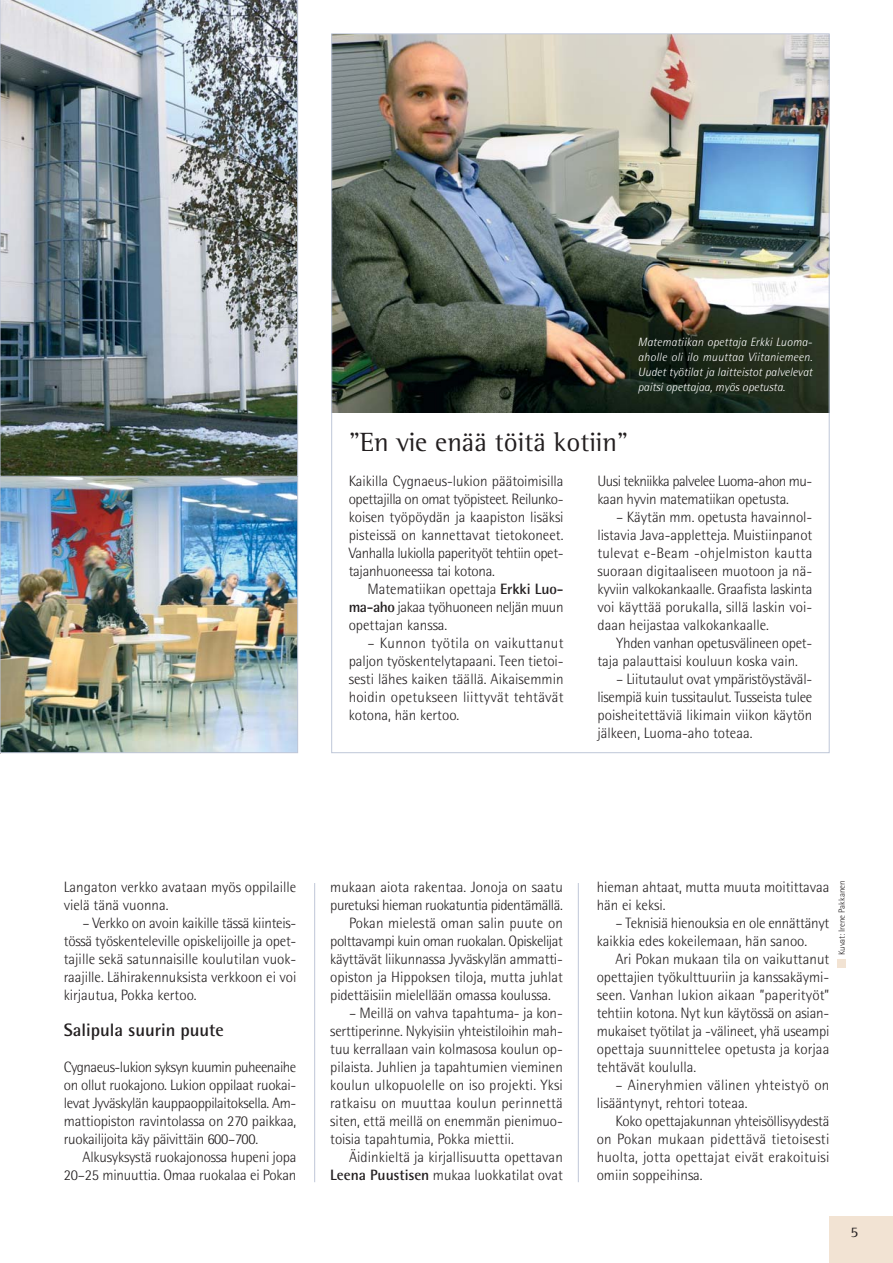
<style>
.page{position:relative;width:893px;height:1263px;background:#fff}
.page>*{position:absolute;margin:0;border:0;box-sizing:border-box;transform-origin:0 0}
.t1{font:27px "Rotis Semi Serif";color:#231f20}
.t2{font:700 18px "Rotis Semi Sans";color:#231f20}
.t3{font:300 15px/18px "Rotis Semi Sans";color:#231f20;text-align:justify}
.t4{font:300 15px/18px "Rotis Semi Sans";letter-spacing:-.035em;color:#231f20}
.t5{font:300 15px "Rotis Semi Sans";letter-spacing:-.025em;color:#231f20}
.t6{font:300 15px "Rotis Semi Sans";letter-spacing:-.03em;color:#231f20}
.t7{font:15px "Rotis Semi Serif";color:#231f20}
.t8{font:italic 300 12px/15px "Rotis Semi Sans";color:#fff;text-align:justify}
.t9{font:300 9px "Rotis Semi Sans";color:#231f20}
.s1{font-weight:700}
</style>
<div class="page">
<img style="left:333px;top:35px;width:495px;height:377px">
<div style="left:829px;top:1216px;width:64px;height:47px;background:#f2e3d3"></div>
<hr style="left:314px;top:883px;width:1px;height:299px;background:#bfc7d8">
<div style="left:838px;top:959px;width:8px;height:9px;background:#f2e3d3"></div>
<hr style="left:578px;top:883px;width:1px;height:299px;background:#bfc7d8">
<img style="left:2px;top:478px;width:294px;height:273px">
<div style="left:0;top:476px;width:298px;height:277px;border:1px solid #bfc7d8"></div>
<img style="left:0;top:0;width:298px;height:477px">
<p class="t8" style="left:638px;top:335px;width:176px">Matematiikan opettaja Erkki Luoma&shy;aholle oli ilo muuttaa Viitaniemeen.<br>Uudet työtilat ja laitteistot palvelevat paitsi opettajaa, myös opetusta.</p>
<h1 class="t1" style="left:349px;top:432px;width:281px">”En vie enää töitä kotiin”</h1>
<p class="t3" style="left:349px;top:474px;width:216px">Kaikilla Cygnaeus-lukion päätoimisilla opettajilla on omat työpisteet. Reilunko&shy;koisen työpöydän ja kaapiston lisäksi pisteissä on kannettavat tietokoneet.<br>Vanhalla lukiolla paperityöt tehtiin opet&shy;tajanhuoneessa tai kotona.</p>
<p class="t3" style="left:349px;top:582px;width:216px;text-indent:19px">Matematiikan opettaja <span class="s1">Erkki Luo&shy;ma-aho</span> jakaa työhuoneen neljän muun opettajan kanssa.</p>
<p class="t3" style="left:349px;top:636px;width:216px;text-indent:19px">– Kunnon työtila on vaikuttanut paljon työskentelytapaani. Teen tietoi&shy;sesti lähes kaiken täällä. Aikaisemmin hoidin opetukseen liittyvät tehtävät kotona, hän kertoo.</p>
<p class="t4" style="left:597px;top:474px;width:216px">Uusi tekniikka palvelee Luoma-ahon mu&shy;kaan hyvin matematiikan opetusta.</p>
<p class="t3" style="left:597px;top:510px;width:216px;text-indent:19px">– Käytän mm. opetusta havainnol&shy;listavia Java-appletteja. Muistiinpanot tulevat e-Beam -ohjelmiston kautta suoraan digitaaliseen muotoon ja nä&shy;kyviin valkokankaalle. Graafista laskinta voi käyttää porukalla, sillä laskin voi&shy;daan heijastaa valkokankaalle.</p>
<p class="t3" style="left:597px;top:636px;width:216px;text-indent:19px">Yhden vanhan opetusvälineen opet&shy;taja palauttaisi kouluun koska vain.</p>
<p class="t3" style="left:597px;top:672px;width:216px;text-indent:19px">– Liitutaulut ovat ympäristöystäväl&shy;lisempiä kuin tussitaulut. Tusseista tulee poisheitettäviä likimain viikon käytön jälkeen, Luoma-aho toteaa.</p>
<p class="t3" style="left:64px;top:880px;width:234px">Langaton verkko avataan myös oppilaille vielä tänä vuonna.</p>
<p class="t3" style="left:64px;top:916px;width:234px;text-indent:19px">– Verkko on avoin kaikille tässä kiinteis&shy;tössä työskenteleville opiskelijoille ja opet&shy;tajille sekä satunnaisille koulutilan vuok&shy;raajille. Lähirakennuksista verkkoon ei voi kirjautua, Pokka kertoo.</p>
<p class="t2" style="left:64px;top:1024px;width:162px">Salipula suurin puute</p>
<p class="t3" style="left:64px;top:1060px;width:234px">Cygnaeus-lukion syksyn kuumin puheenaihe on ollut ruokajono. Lukion oppilaat ruokai&shy;levat Jyväskylän kauppaoppilaitoksella. Am&shy;mattiopiston ravintolassa on 270 paikkaa, ruokailijoita käy päivittäin 600–700.</p>
<p class="t3" style="left:64px;top:1150px;width:234px;text-align:right">Alkusyksystä ruokajonossa hupeni jopa<br>20–25 minuuttia. Omaa ruokalaa ei Pokan</p>
<p class="t3" style="left:330px;top:880px;width:234px">mukaan aiota rakentaa. Jonoja on saatu</p>
<p class="t5" style="left:330px;top:900px;width:234px">puretuksi hieman ruokatuntia pidentämällä.</p>
<p class="t3" style="left:349px;top:916px;width:215px">Pokan mielestä oman salin puute on</p>
<p class="t6" style="left:330px;top:936px;width:234px">polttavampi kuin oman ruokalan. Opiskelijat</p>
<p class="t3" style="left:330px;top:952px;width:234px">käyttävät liikunnassa Jyväskylän ammatti-</p>
<p class="t3" style="left:330px;top:970px;width:234px">opiston ja Hippoksen tiloja, mutta juhlat</p>
<p class="t3" style="left:330px;top:988px;width:222px">pidettäisiin mielellään omassa koulussa.</p>
<p class="t3" style="left:330px;top:1006px;width:234px;text-indent:19px">– Meillä on vahva tapahtuma- ja kon&shy;serttiperinne. Nykyisiin yhteistiloihin mah&shy;tuu kerrallaan vain kolmasosa koulun op&shy;pilaista. Juhlien ja tapahtumien vieminen koulun ulkopuolelle on iso projekti. Yksi ratkaisu on muuttaa koulun perinnettä siten, että meillä on enemmän pienimuo&shy;toisia tapahtumia, Pokka miettii.</p>
<p class="t3" style="left:330px;top:1150px;width:234px;text-align:right">Äidinkieltä ja kirjallisuutta opettavan<br><span class="s1">Leena Puustisen</span> mukaa luokkatilat ovat</p>
<p class="t3" style="left:597px;top:880px;width:234px">hieman ahtaat, mutta muuta moitittavaa hän ei keksi.</p>
<p class="t3" style="left:597px;top:916px;width:234px;text-indent:19px">– Teknisiä hienouksia en ole ennättänyt kaikkia edes kokeilemaan, hän sanoo.</p>
<p class="t3" style="left:597px;top:952px;width:234px;text-indent:19px">Ari Pokan mukaan tila on vaikuttanut opettajien työkulttuuriin ja kanssakäymi&shy;seen. Vanhan lukion aikaan ”paperityöt” tehtiin kotona. Nyt kun käytössä on asian&shy;mukaiset työtilat ja -välineet, yhä useampi opettaja suunnittelee opetusta ja korjaa tehtävät koululla.</p>
<p class="t3" style="left:597px;top:1078px;width:234px;text-indent:19px">– Aineryhmien välinen yhteistyö on lisääntynyt, rehtori toteaa.</p>
<p class="t3" style="left:597px;top:1114px;width:234px;text-indent:19px">Koko opettajakunnan yhteisöllisyydestä on Pokan mukaan pidettävä tietoisesti huolta, jotta opettajat eivät erakoituisi omiin soppeihinsa.</p>
<p class="t9" style="left:839px;top:955px;width:76px;rotate:-90deg">Kuvat: Irene Pakkanen</p>
<p class="t7" style="left:850px;top:1226px;width:9px">5</p>
</div>
